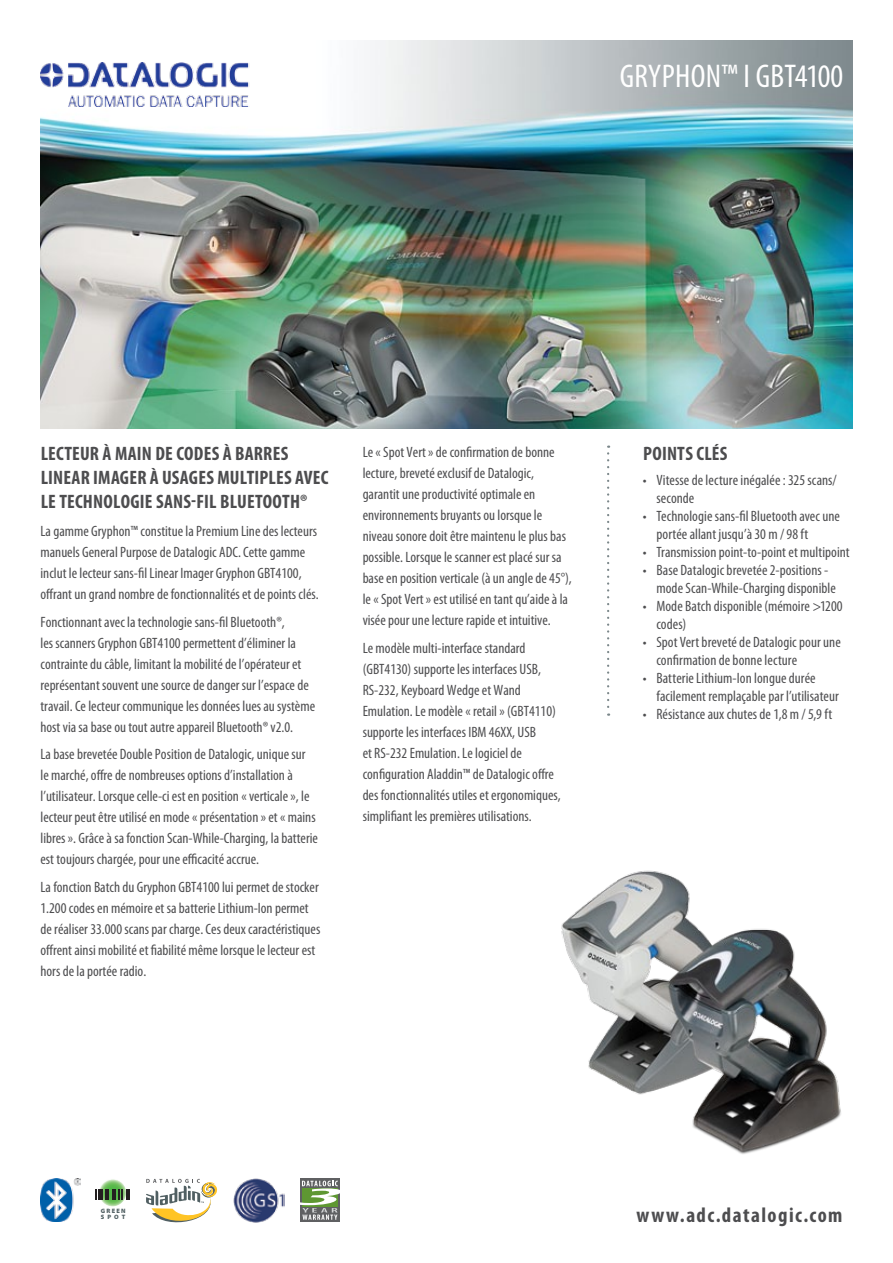
<style>
.page{position:relative;width:893px;height:1263px;background:#fff}
.page>*{position:absolute;margin:0;border:0;box-sizing:border-box;transform-origin:0 0}
.t1{font:condensed 33px "Myriad Pro";letter-spacing:.01em;color:#fff}
.t2{font:700 condensed 21px "Myriad Pro";color:#4d4d4f}
.t3{font:700 condensed 19.5px/24px "Myriad Pro";letter-spacing:.01em;color:#4d4d4f}
.t4{font:condensed 15px/21px "Myriad Pro";color:#4d4d4f}
.t5{font:900 6.3px/6.3px "Myriad Pro";letter-spacing:.2em;color:#505f62}
</style>
<div class="page">
<img style="left:40px;top:41px;width:812px;height:387px">
<img style="left:40px;top:63px;width:220px;height:43px">
<svg style="left:607px;top:446px;width:2px;height:270px"></svg>
<svg style="left:300px;top:1179px;width:40px;height:43px"></svg>
<svg style="left:300px;top:1181px;width:40px;height:39px"></svg>
<img style="left:233px;top:1178px;width:51px;height:45px">
<svg style="left:146px;top:1179px;width:72px;height:44px"></svg>
<img style="left:41px;top:1179px;width:39px;height:43px">
<svg style="left:99px;top:1179px;width:27px;height:27px"></svg>
<svg style="left:95px;top:1189px;width:8px;height:10px"></svg>
<hr style="left:105px;top:1189px;width:4px;height:10px;background:#231f20">
<svg style="left:112px;top:1189px;width:17px;height:10px"></svg>
<img style="left:561px;top:870px;width:280px;height:284px">
<h1 class="t1" style="left:620px;top:56px;width:225px">gryphon™ i gbt4100</h1>
<h3 class="t3" style="left:41px;top:441px;width:289px">LECTEUR À MAIN DE CODES À BARRES<br>LINEAR IMAGER À USAGES MULTIPLES AVEC<br>LE TECHNOLOGIE SANS-FIL BLUETOOTH®</h3>
<p class="t4" style="left:40px;top:520px;width:280px">La gamme Gryphon™ constitue la Premium Line des lecteurs manuels General Purpose de Datalogic ADC. Cette gamme inclut le lecteur sans-fil Linear Imager Gryphon GBT4100, offrant un grand nombre de fonctionnalités et de points clés.</p>
<p class="t4" style="left:40px;top:611px;width:276px">Fonctionnant avec la technologie sans-fil Bluetooth®,<br>les scanners Gryphon GBT4100 permettent d’éliminer la contrainte du câble, limitant la mobilité de l’opérateur et représentant souvent une source de danger sur l’espace de travail. Ce lecteur communique les données lues au système host via sa base ou tout autre appareil Bluetooth® v2.0.</p>
<p class="t4" style="left:40px;top:744px;width:279px">La base brevetée Double Position de Datalogic, unique sur<br>le marché, offre de nombreuses options d’installation à l’utilisateur. Lorsque celle-ci est en position « verticale », le lecteur peut être utilisé en mode « présentation » et « mains libres ». Grâce à sa fonction Scan-While-Charging, la batterie est toujours chargée, pour une efficacité accrue.</p>
<p class="t4" style="left:40px;top:876px;width:281px">La fonction Batch du Gryphon GBT4100 lui permet de stocker 1.200 codes en mémoire et sa batterie Lithium-Ion permet de réaliser 33.000 scans par charge. Ces deux caractéristiques offrent ainsi mobilité et fiabilité même lorsque le lecteur est hors de la portée radio.</p>
<p class="t4" style="left:363px;top:441px;width:211px">Le « Spot Vert » de confirmation de bonne lecture, breveté exclusif de Datalogic, garantit une productivité optimale en environnements bruyants ou lorsque le niveau sonore doit être maintenu le plus bas possible. Lorsque le scanner est placé sur sa base en position verticale (à un angle de 45°), le « Spot Vert » est utilisé en tant qu’aide à la visée pour une lecture rapide et intuitive.</p>
<p class="t4" style="left:363px;top:637px;width:200px">Le modèle multi-interface standard (GBT4130) supporte les interfaces USB, RS-232, Keyboard Wedge et Wand Emulation. Le modèle « retail » (GBT4110) supporte les interfaces IBM 46XX, USB<br>et RS-232 Emulation. Le logiciel de configuration Aladdin™ de Datalogic offre des fonctionnalités utiles et ergonomiques, simplifiant les premières utilisations.</p>
<h3 class="t3" style="left:643px;top:441px;width:86px">POINTS CLÉS</h3>
<p class="t4" style="left:656px;top:471px;width:182px;line-height:18px;text-indent:-14px">• Vitesse de lecture inégalée : 325 scans/ seconde</p>
<p class="t4" style="left:656px;top:507px;width:185px;line-height:18px;text-indent:-14px">• Technologie sans-fil Bluetooth avec une portée allant jusqu’à 30 m / 98 ft</p>
<p class="t4" style="left:643px;top:541px;width:208px">• Transmission point-to-point et multipoint</p>
<p class="t4" style="left:656px;top:561px;width:181px;line-height:18px;text-indent:-14px">• Base Datalogic brevetée 2-positions - mode Scan-While-Charging disponible</p>
<p class="t4" style="left:656px;top:597px;width:188px;line-height:18px;text-indent:-14px">• Mode Batch disponible (mémoire &gt;1200 codes)</p>
<p class="t4" style="left:656px;top:633px;width:186px;line-height:18px;text-indent:-14px">• Spot Vert breveté de Datalogic pour une confirmation de bonne lecture</p>
<p class="t4" style="left:656px;top:669px;width:184px;line-height:18px;text-indent:-14px">• Batterie Lithium-Ion longue durée facilement remplaçable par l’utilisateur</p>
<p class="t4" style="left:643px;top:703px;width:191px">• Résistance aux chutes de 1,8 m / 5,9 ft</p>
<p class="t5" style="left:101px;top:1207px;width:26px">GREEN<br>SPOT</p>
<h2 class="t2" style="left:636px;top:1201px;width:208px">WWW.ADC.DATALOGIC.COM</h2>
</div>
